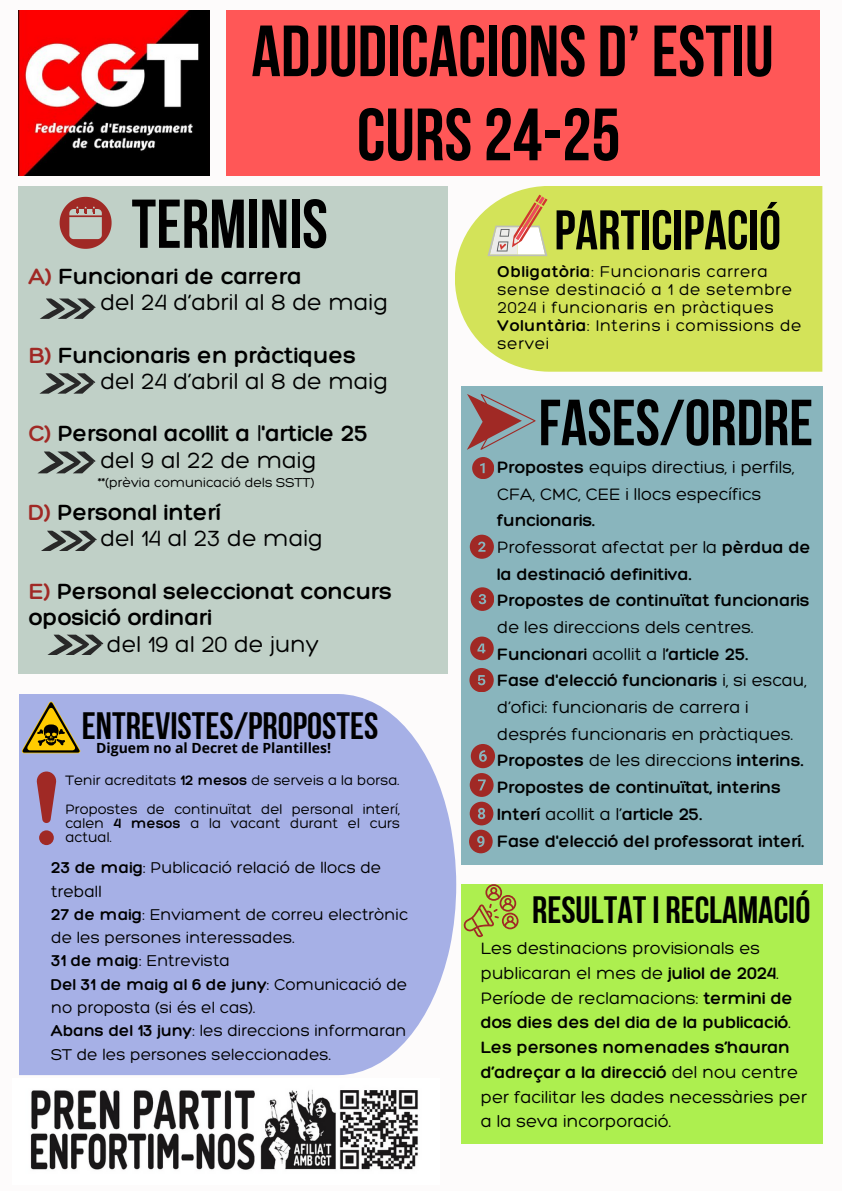
<style>
.page{position:relative;width:842px;height:1191px;background:#fff}
.page>*{position:absolute;margin:0;border:0;box-sizing:border-box;transform-origin:0 0}
.t1{font:73.9px "Bebas Neue Cyrillic";color:#000}
.t2{font:72.3px "Bebas Neue Cyrillic";color:#000}
.t3{font:68.9px "Bebas Neue Cyrillic";color:#000}
.t4{font:65px "Bebas Neue Cyrillic";color:#000}
.t5{font:55.7px "Bebas Neue Cyrillic";color:#000}
.t6{font:38px "Bebas Neue Cyrillic";color:#000}
.t7{font:37.9px "Bebas Neue Cyrillic";color:#000}
.t8{font:300 23.9px/26.2px "Hero";color:#000}
.t9{font:300 23.9px "Hero";color:#000}
.t10{font:300 18px/24.8px "Hero";color:#000}
.t11{font:300 18px/24.8px "Hero";color:#000}
.t12{font:300 17.9px/26.7px "Hero";color:#000}
.t13{font:300 17.9px/26.7px "Hero";color:#000}
.t14{font:300 17px/23.2px "Hero";color:#000}
.t15{font:300 17px/18px "Hero";letter-spacing:.035em;color:#000}
.t16{font:300 14.8px/14.2px "Hero";color:#000;text-align:justify}
.t17{font:700 14px "Open Sans";color:#000}
.t18{font:300 14px "Hero";color:#000}
.s1{color:#a02925}
.s2{font-style:inherit}
</style>
<div class="page">
<div style="left:0;top:0;width:842px;height:1190px;background:#fdfbfb"></div>
<div style="left:461px;top:884px;width:361px;height:259px;background:#adef4f"></div>
<div style="left:226px;top:11px;width:594px;height:165px;background:#ff5757"></div>
<div style="left:455px;top:186px;width:367px;height:185px;background:#d3e359"></div>
<svg style="left:487px;top:195px;width:60px;height:61px"></svg>
<svg style="left:463px;top:884px;width:55px;height:53px"></svg>
<img style="left:31px;top:1089px;width:387px;height:81px">
<div style="left:461px;top:386px;width:361px;height:478px;background:#89b5bd"></div>
<svg style="left:472px;top:457px;width:22px;height:21px"></svg>
<svg style="left:470px;top:534px;width:24px;height:24px"></svg>
<svg style="left:471px;top:587px;width:23px;height:23px"></svg>
<svg style="left:470px;top:636px;width:24px;height:24px"></svg>
<svg style="left:469px;top:668px;width:24px;height:24px"></svg>
<svg style="left:469px;top:744px;width:26px;height:109px"></svg>
<svg style="left:467px;top:394px;width:69px;height:56px"></svg>
<div style="left:19px;top:186px;width:429px;height:487px;background:#c0d0c7"></div>
<svg style="left:40px;top:298px;width:56px;height:21px"></svg>
<svg style="left:40px;top:373px;width:55px;height:20px"></svg>
<svg style="left:47px;top:634px;width:56px;height:21px"></svg>
<svg style="left:38px;top:451px;width:58px;height:22px"></svg>
<svg style="left:41px;top:530px;width:56px;height:21px"></svg>
<svg style="left:60px;top:197px;width:51px;height:51px"></svg>
<div style="left:19px;top:694px;width:437px;height:380px;background:#a6b0e6"></div>
<svg style="left:22px;top:701px;width:58px;height:52px;background:#9d9168"></svg>
<svg style="left:37px;top:771px;width:19px;height:52px"></svg>
<div style="left:39px;top:830px;width:15px;height:15px;background:#a02925;border-radius:50%"></div>
<img style="left:19px;top:11px;width:191px;height:165px">
<h2 class="t2" style="left:251px;top:22px;width:524px">ADJUDICACIONS D’ ESTIU</h2>
<p class="t1" style="left:357px;top:105px;width:265px">CURS24-25</p>
<p class="t3" style="left:131px;top:196px;width:198px">TERMINIS</p>
<p class="t8" style="left:29px;top:262px;width:275px"><span class="s1">A)</span> Funcionari de carrera</p>
<p class="t9" style="left:100px;top:287px;width:289px">del 24 d’abril al 8 de maig</p>
<p class="t8" style="left:29px;top:341px;width:329px"><span class="s1">B)</span> Funcionaris en pràctiques</p>
<h4 class="t9" style="left:100px;top:366px;width:289px">del 24 d’abril al 8 de maig</h4>
<p class="t8" style="left:29px;top:420px;width:341px"><span class="s1">C)</span> Personal acollit a <span class="s2">l</span>'article 25</p>
<h3 class="t9" style="left:100px;top:445px;width:217px">del 9 al 22 de maig</h3>
<p class="t8" style="left:29px;top:498px;width:193px"><span class="s1">D)</span> Personal interí</p>
<p class="t9" style="left:100px;top:523px;width:224px">del 14 al 23 de maig</p>
<p class="t8" style="left:29px;top:577px;width:365px"><span class="s1">E)</span> Personal seleccionat concurs oposició ordinari</p>
<p class="t9" style="left:107px;top:628px;width:214px">del 19 al 20 de juny</p>
<p class="t18" style="left:98px;top:474px;width:218px">**(prèvia comunicació dels SSTT)</p>
<p class="t6" style="left:82px;top:710px;width:298px">ENTREVISTES/PROPOSTES</p>
<p class="t17" style="left:96px;top:738px;width:236px">Diguem no al Decret de Plantilles!</p>
<p class="t16" style="left:65px;top:772px;width:336px">Tenir acreditats <span class="s2">12 mesos</span> de serveis a la borsa.</p>
<p class="t16" style="left:65px;top:801px;width:336px">Propostes de continuïtat del personal interí, calen <span class="s2">4 mesos</span> a la vacant durant el curs actual.</p>
<p class="t14" style="left:51px;top:855px;width:332px"><span class="s2">23 de maig</span>: Publicació relació de llocs de treball</p>
<p class="t14" style="left:51px;top:902px;width:358px"><span class="s2">27 de maig</span>: Enviament de correu electrònic de les persones interessades.</p>
<p class="t14" style="left:51px;top:948px;width:180px"><span class="s2">31 de maig</span>: Entrevista</p>
<p class="t14" style="left:51px;top:972px;width:358px"><span class="s2">Del 31 de maig al 6 de juny</span>: Comunicació de no proposta (si és el cas).</p>
<p class="t14" style="left:51px;top:1018px;width:357px"><span class="s2">Abans del 13 juny</span>: les direccions informaran<br>ST de les persones seleccionades.</p>
<p class="t5" style="left:554px;top:207px;width:228px">PARTICIPACIÓ</p>
<h1 class="t15" style="left:498px;top:262px;width:296px"><span class="s2">Obligatòria</span>: Funcionaris carrera sense destinació a 1 de setembre<br>2024 i funcionaris en pràctiques</h1>
<p class="t15" style="left:498px;top:316px;width:306px"><span class="s2">Voluntària</span>: Interins i comissions de servei</p>
<p class="t4" style="left:539px;top:396px;width:276px">FASES/ORDRE</p>
<p class="t13" style="left:497px;top:453px;width:299px"><span class="s2">Propostes</span> equips directius, i perfils,<br>CFA, CMC, CEE i llocs específics <span class="s2">funcionaris.</span></p>
<p class="t12" style="left:497px;top:533px;width:315px"><span class="s2">Professorat afectat per la</span> pèrdua de la destinació definitiva.</p>
<p class="t12" style="left:497px;top:586px;width:314px">Propostes de continuïtat funcionaris <span class="s2">de les direccions dels centres.</span></p>
<p class="t12" style="left:497px;top:640px;width:252px">Funcionari <span class="s2">acollit a l</span>’article 25.</p>
<p class="t13" style="left:497px;top:666px;width:311px"><span class="s2">Fase d'elecció funcionaris</span> i, si escau, d’ofici: funcionaris de carrera i després funcionaris en pràctiques.</p>
<p class="t12" style="left:497px;top:746px;width:307px">Propostes <span class="s2">de les direccions</span> interins.</p>
<p class="t12" style="left:497px;top:773px;width:285px">Propostes de continuïtat, interins</p>
<p class="t11" style="left:497px;top:801px;width:206px">Interí <span class="s2">acollit a l’</span>article 25.</p>
<p class="t11" style="left:497px;top:827px;width:308px">Fase d'elecció del professorat interí.</p>
<h1 class="t7" style="left:532px;top:894px;width:280px">RESULTATI RECLAMACIÓ</h1>
<p class="t10" style="left:481px;top:935px;width:300px">Les destinacions provisionals es publicaran el mes de <span class="s2">juliol de 2024</span>.</p>
<p class="t11" style="left:481px;top:984px;width:314px"><span class="s2">Període de reclamacions:</span> termini de dos dies des del dia de la publicació<span class="s2">.</span></p>
<p class="t10" style="left:481px;top:1034px;width:328px"><span class="s2">Les persones nomenades s’hauran d’adreçar a la direcció</span> del nou centre per facilitar les dades necessàries per a la seva incorporació.</p>
</div>
